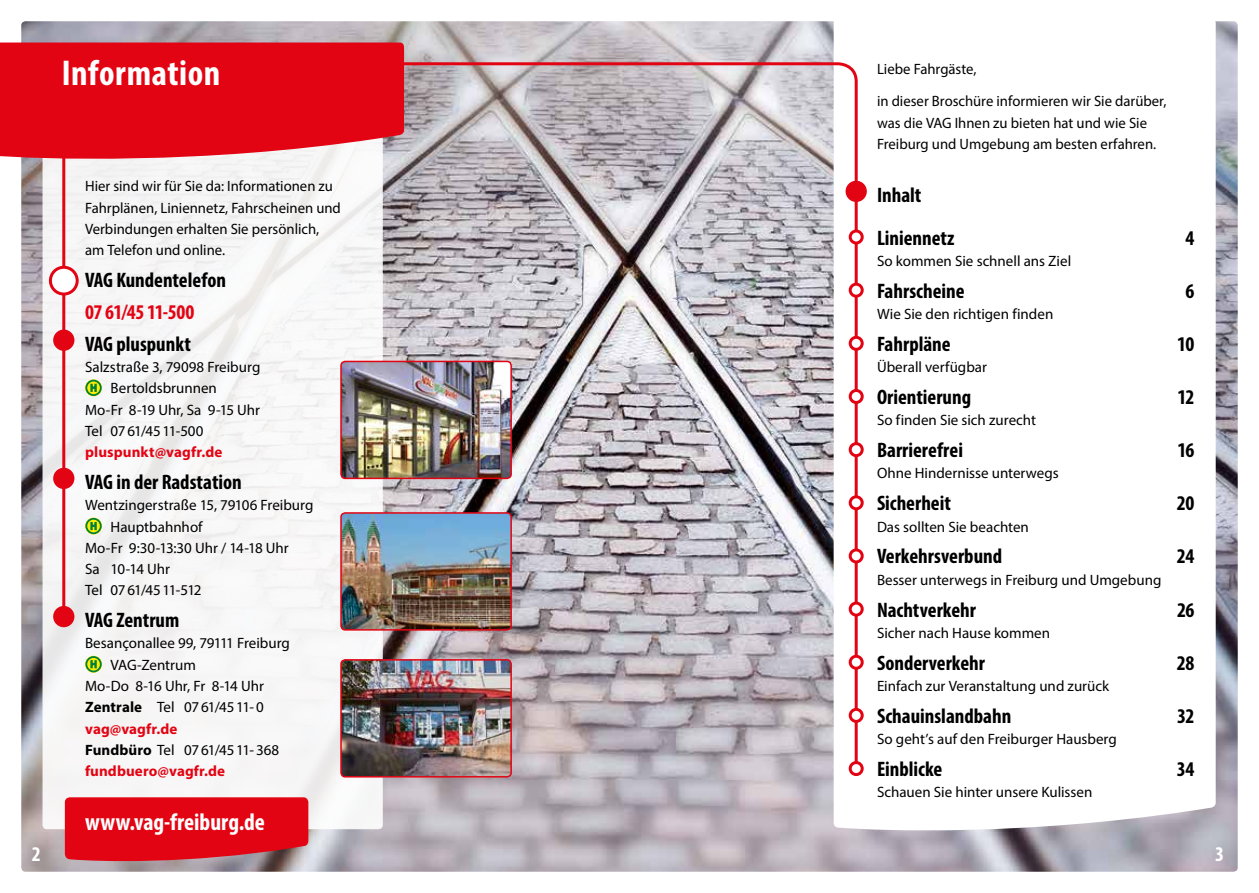
<style>
.page{position:relative;width:1259px;height:893px;background:#fff}
.page>*{position:absolute;margin:0;border:0;box-sizing:border-box;transform-origin:0 0}
.t1{font:700 condensed 36px "Myriad Pro";letter-spacing:.015em;color:#fff}
.t2{font:700 condensed 24px "Myriad Pro";color:#fff}
.t3{font:700 condensed 21px/42.6px "Myriad Pro";color:#000}
.t4{font:700 condensed 21px "Myriad Pro";letter-spacing:-.015em;color:#e30413}
.t5{font:700 condensed 21px "Myriad Pro";color:#fff}
.t6{font:15px/21.3px "Myriad Pro";color:#000}
.t7{font:700 15px "Myriad Pro";letter-spacing:.005em;color:#e30413}
.t8{font:15px "Myriad Pro";letter-spacing:-.025em;color:#000}
.t9{font:15px "Myriad Pro";letter-spacing:-.05em;color:#000}
.s1{font-weight:700}
</style>
<div class="page">
<img style="left:21px;top:21px;width:1216px;height:851px">
<svg style="left:833px;top:21px;width:382px;height:814px"></svg>
<div style="left:43px;top:106px;width:340px;height:723px;background:#f7f6f7;border-radius:4px"></div>
<svg style="left:0;top:43px;width:404px;height:122px;background:#e41a27"></svg>
<div style="left:85px;top:379px;width:17px;height:17px;border:1px solid #ffed00;border-radius:50%"></div>
<svg style="left:86px;top:381px;width:15px;height:14px"></svg>
<div style="left:85px;top:380px;width:17px;height:16px;border:2px solid #00803a;border-radius:50%"></div>
<svg style="left:90px;top:383px;width:7px;height:10px"></svg>
<div style="left:86px;top:518px;width:16px;height:16px;background:#8dbd27;border-radius:50%"></div>
<div style="left:85px;top:517px;width:17px;height:17px;border:1px solid #ffed00;border-radius:50%"></div>
<svg style="left:86px;top:519px;width:15px;height:14px"></svg>
<div style="left:85px;top:518px;width:17px;height:16px;border:2px solid #00803a;border-radius:50%"></div>
<svg style="left:90px;top:521px;width:7px;height:10px"></svg>
<div style="left:85px;top:656px;width:17px;height:17px;border:1px solid #ffed00;border-radius:50%"></div>
<svg style="left:86px;top:657px;width:15px;height:14px"></svg>
<div style="left:85px;top:656px;width:17px;height:16px;border:2px solid #00803a;border-radius:50%"></div>
<svg style="left:90px;top:659px;width:7px;height:10px"></svg>
<svg style="left:64px;top:796px;width:245px;height:67px;background:#dc1724"></svg>
<svg style="left:380px;top:61px;width:479px;height:173px;background:#beb0b6"></svg>
<div style="left:848px;top:229px;width:15px;height:15px;border:3px solid #e30413;border-radius:50%"></div>
<div style="left:845px;top:181px;width:22px;height:21px;background:#e30413;border-radius:50%"></div>
<hr style="left:854px;top:243px;width:3px;height:41px;background:#e30413">
<div style="left:848px;top:283px;width:15px;height:15px;border:3px solid #e30413;border-radius:50%"></div>
<hr style="left:854px;top:297px;width:3px;height:40px;background:#e30413">
<div style="left:848px;top:336px;width:15px;height:15px;border:3px solid #e30413;border-radius:50%"></div>
<hr style="left:854px;top:349px;width:3px;height:41px;background:#e30413">
<div style="left:848px;top:389px;width:15px;height:15px;border:3px solid #e30413;border-radius:50%"></div>
<hr style="left:854px;top:402px;width:3px;height:42px;background:#e30413">
<div style="left:848px;top:442px;width:15px;height:15px;border:3px solid #e30413;border-radius:50%"></div>
<hr style="left:854px;top:456px;width:3px;height:41px;background:#e30413">
<div style="left:848px;top:495px;width:15px;height:15px;border:3px solid #e30413;border-radius:50%"></div>
<hr style="left:854px;top:509px;width:3px;height:41px;background:#e30413">
<div style="left:848px;top:548px;width:15px;height:15px;border:3px solid #e30413;border-radius:50%"></div>
<hr style="left:854px;top:562px;width:3px;height:41px;background:#e30413">
<div style="left:848px;top:602px;width:15px;height:15px;border:3px solid #e30413;border-radius:50%"></div>
<hr style="left:854px;top:615px;width:3px;height:41px;background:#e30413">
<div style="left:848px;top:655px;width:15px;height:15px;border:3px solid #e30413;border-radius:50%"></div>
<hr style="left:854px;top:668px;width:3px;height:41px;background:#e30413">
<div style="left:848px;top:708px;width:15px;height:15px;border:3px solid #e30413;border-radius:50%"></div>
<hr style="left:854px;top:721px;width:3px;height:41px;background:#e30413">
<div style="left:848px;top:761px;width:15px;height:15px;border:3px solid #e30413;border-radius:50%"></div>
<img style="left:343px;top:361px;width:168px;height:115px">
<div style="left:340px;top:361px;width:172px;height:118px;border:2px solid #e30413;border-radius:4px"></div>
<img style="left:343px;top:515px;width:166px;height:113px">
<div style="left:340px;top:512px;width:172px;height:119px;border:2px solid #e30413;border-radius:4px"></div>
<hr style="left:62px;top:133px;width:3px;height:485px;background:#e30413">
<div style="left:50px;top:267px;width:27px;height:27px;background:#fff;border-radius:50%"></div>
<div style="left:49px;top:266px;width:30px;height:30px;border:3px solid #e30413;border-radius:50%"></div>
<div style="left:53px;top:330px;width:21px;height:21px;background:#e30413;border-radius:50%"></div>
<div style="left:53px;top:468px;width:21px;height:21px;background:#e30413;border-radius:50%"></div>
<div style="left:53px;top:606px;width:21px;height:21px;background:#e30413;border-radius:50%"></div>
<img style="left:341px;top:662px;width:170px;height:115px">
<div style="left:340px;top:659px;width:172px;height:118px;border:2px solid #e30413;border-radius:4px"></div>
<h1 class="t1" style="left:62px;top:51px;width:160px">Information</h1>
<p class="t6" style="left:85px;top:175px;width:257px">Hier sind wir für Sie da: Informationen zu Fahrplänen, Liniennetz, Fahrscheinen und Verbindungen erhalten Sie persönlich, am Telefon und online.</p>
<h3 class="t3" style="left:85px;top:258px;width:143px">VAG Kundentelefon</h3>
<h3 class="t4" style="left:85px;top:299px;width:111px">07 61/45 11-500</h3>
<h3 class="t3" style="left:85px;top:322px;width:107px">VAG pluspunkt</h3>
<p class="t6" style="left:85px;top:356px;width:177px">Salzstraße 3, 79098 Freiburg</p>
<p class="t6" style="left:111px;top:377px;width:108px">Bertoldsbrunnen</p>
<p class="t6" style="left:85px;top:399px;width:177px">Mo-Fr 8-19 Uhr, Sa 9-15 Uhr</p>
<p class="t6" style="left:85px;top:420px;width:120px">Tel 0761/4511-500</p>
<p class="t7" style="left:85px;top:442px;width:139px">pluspunkt@vagfr.de</p>
<h3 class="t3" style="left:85px;top:460px;width:158px">VAG in der Radstation</h3>
<p class="t6" style="left:85px;top:494px;width:230px">Wentzingerstraße 15, 79106 Freiburg</p>
<p class="t6" style="left:111px;top:516px;width:94px">Hauptbahnhof</p>
<p class="t6" style="left:85px;top:537px;width:205px">Mo-Fr 9:30-13:30 Uhr / 14-18 Uhr</p>
<p class="t6" style="left:85px;top:558px;width:86px">Sa 10-14 Uhr</p>
<p class="t9" style="left:85px;top:581px;width:118px">Tel 07 61/45 11-512</p>
<h3 class="t3" style="left:85px;top:598px;width:96px">VAG Zentrum</h3>
<p class="t6" style="left:85px;top:633px;width:206px">Besançonallee 99, 79111 Freiburg</p>
<p class="t6" style="left:111px;top:654px;width:87px">VAG-Zentrum</p>
<p class="t6" style="left:85px;top:675px;width:180px">Mo-Do 8-16 Uhr, Fr 8-14 Uhr</p>
<p class="t8" style="left:85px;top:698px;width:180px"><span class="s1">Zentrale</span> Tel 0761/4511-0</p>
<p class="t7" style="left:85px;top:719px;width:94px">vag@vagfr.de</p>
<p class="t6" style="left:85px;top:739px;width:196px"><span class="s1">Fundbüro</span> Tel 0761/4511-368</p>
<p class="t7" style="left:85px;top:761px;width:142px">fundbuero@vagfr.de</p>
<h2 class="t2" style="left:85px;top:807px;width:181px">www.vag-freiburg.de</h2>
<p class="t6" style="left:877px;top:53px;width:291px;line-height:32px">Liebe Fahrgäste,<br>in dieser Broschüre informieren wir Sie darüber,</p>
<p class="t6" style="left:877px;top:112px;width:281px">was die VAG Ihnen zu bieten hat und wie Sie<br>Freiburg und Umgebung am besten erfahren.</p>
<h3 class="t3" style="left:877px;top:173px;width:79px">Inhalt<br>Liniennetz</h3>
<p class="t6" style="left:877px;top:250px;width:196px">So kommen Sie schnell ans Ziel</p>
<h3 class="t3" style="left:877px;top:269px;width:89px">Fahrscheine</h3>
<p class="t6" style="left:877px;top:303px;width:178px">Wie Sie den richtigen finden</p>
<h3 class="t3" style="left:877px;top:322px;width:75px">Fahrpläne</h3>
<p class="t6" style="left:877px;top:356px;width:111px">Überall verfügbar</p>
<h3 class="t3" style="left:877px;top:375px;width:96px">Orientierung</h3>
<p class="t6" style="left:877px;top:409px;width:161px">So finden Sie sich zurecht</p>
<h3 class="t3" style="left:877px;top:428px;width:87px">Barrierefrei</h3>
<p class="t6" style="left:877px;top:462px;width:183px">Ohne Hindernisse unterwegs</p>
<h3 class="t3" style="left:877px;top:482px;width:75px">Sicherheit</h3>
<p class="t6" style="left:877px;top:516px;width:153px">Das sollten Sie beachten</p>
<h3 class="t3" style="left:877px;top:535px;width:127px">Verkehrsverbund</h3>
<p class="t6" style="left:877px;top:569px;width:286px">Besser unterwegs in Freiburg und Umgebung</p>
<h3 class="t3" style="left:877px;top:588px;width:100px">Nachtverkehr</h3>
<p class="t6" style="left:877px;top:622px;width:175px">Sicher nach Hause kommen</p>
<h3 class="t3" style="left:877px;top:641px;width:109px">Sonderverkehr</h3>
<p class="t6" style="left:877px;top:675px;width:234px">Einfach zur Veranstaltung und zurück</p>
<h3 class="t3" style="left:877px;top:694px;width:136px">Schauinslandbahn</h3>
<p class="t6" style="left:877px;top:728px;width:241px">So geht’s auf den Freiburger Hausberg</p>
<h3 class="t3" style="left:877px;top:747px;width:67px">Einblicke</h3>
<p class="t6" style="left:877px;top:781px;width:217px">Schauen Sie hinter unsere Kulissen</p>
<h3 class="t3" style="left:1185px;top:216px;width:10px">4</h3>
<h3 class="t3" style="left:1185px;top:269px;width:10px">6</h3>
<h3 class="t3" style="left:1177px;top:322px;width:19px">10</h3>
<h3 class="t3" style="left:1177px;top:375px;width:18px">12</h3>
<h3 class="t3" style="left:1177px;top:428px;width:19px">16</h3>
<h3 class="t3" style="left:1177px;top:482px;width:19px">20</h3>
<h3 class="t3" style="left:1177px;top:535px;width:19px">24</h3>
<h3 class="t3" style="left:1177px;top:588px;width:19px">26</h3>
<h3 class="t3" style="left:1176px;top:641px;width:19px">28</h3>
<h3 class="t3" style="left:1177px;top:694px;width:19px">32</h3>
<h3 class="t3" style="left:1176px;top:747px;width:19px">34</h3>
<h3 class="t5" style="left:32px;top:841px;width:10px">2</h3>
<h3 class="t5" style="left:1215px;top:841px;width:10px">3</h3>
</div>
